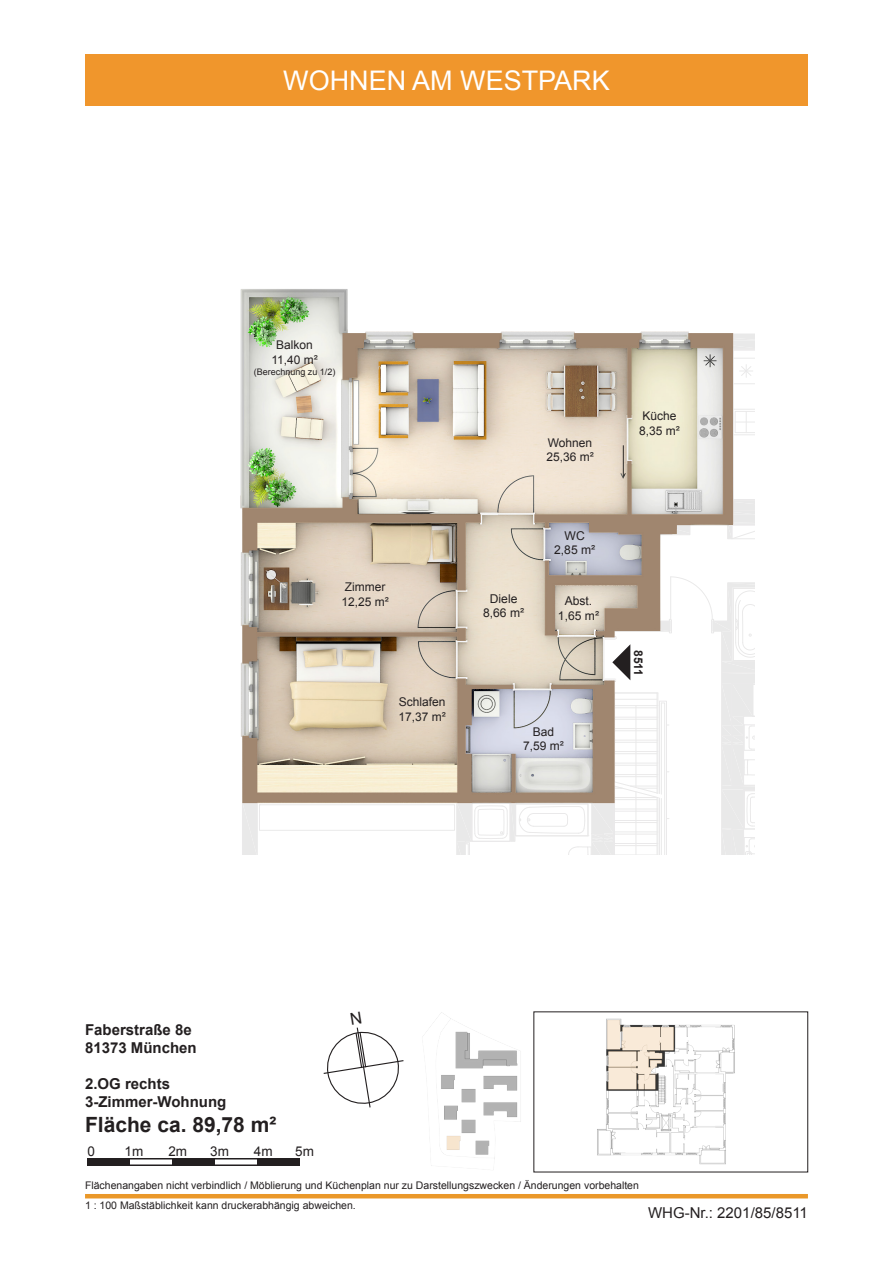
<style>
.page{position:relative;width:893px;height:1263px;background:#fff}
.page>*{position:absolute;margin:0;border:0;box-sizing:border-box;transform-origin:0 0}
.t1{font:27px "Arial";color:#fff}
.t2{font:700 21px "Arial";color:#231f20}
.t3{font:700 15px "Arial";color:#231f20}
.t4{font:15px "Arial";color:#231f20}
.t5{font:13.5px "Arial";color:#231f20}
.t6{font:12.15px "Arial";color:#231f20}
.t7{font:12px "Arial";color:#231f20}
.t8{font:700 12px "Arial";color:#231f20}
.t9{font:10.5px "Arial";color:#231f20}
.t10{font:9px "Arial";color:#231f20}
</style>
<div class="page">
<div style="left:87px;top:1158px;width:43px;height:8px;background:#231f20"></div>
<hr style="left:87px;top:1158px;width:213px;height:1px;background:#231f20">
<hr style="left:87px;top:1164px;width:213px;height:2px;background:#231f20">
<div style="left:172px;top:1158px;width:43px;height:8px;background:#231f20"></div>
<div style="left:257px;top:1158px;width:43px;height:8px;background:#231f20"></div>
<hr style="left:85px;top:1194px;width:723px;height:4px;background:#ea9829">
<div style="left:85px;top:55px;width:723px;height:51px;background:#f0962c"></div>
<img style="left:534px;top:1012px;width:274px;height:160px">
<img style="left:423px;top:1012px;width:98px;height:154px">
<svg style="left:240px;top:289px;width:515px;height:566px"></svg>
<svg style="left:323px;top:1027px;width:81px;height:81px"></svg>
<h1 class="t1" style="left:283px;top:63px;width:328px">WOHNEN AM WESTPARK</h1>
<p class="t7" style="left:276px;top:337px;width:38px">Balkon</p>
<p class="t7" style="left:271px;top:352px;width:48px">11,40 m²</p>
<p class="t10" style="left:254px;top:365px;width:83px">(Berechnung zu 1/2)</p>
<p class="t7" style="left:345px;top:579px;width:42px">Zimmer</p>
<p class="t7" style="left:341px;top:594px;width:49px">12,25 m²</p>
<p class="t7" style="left:399px;top:694px;width:48px">Schlafen</p>
<p class="t7" style="left:398px;top:708px;width:49px">17,37 m²</p>
<p class="t7" style="left:548px;top:435px;width:46px">Wohnen</p>
<p class="t7" style="left:546px;top:449px;width:49px">25,36 m²</p>
<p class="t6" style="left:490px;top:590px;width:29px">Diele</p>
<p class="t6" style="left:483px;top:605px;width:43px">8,66 m²</p>
<p class="t6" style="left:565px;top:528px;width:22px">WC</p>
<p class="t6" style="left:554px;top:542px;width:43px">2,85 m²</p>
<p class="t6" style="left:565px;top:593px;width:29px">Abst.</p>
<p class="t6" style="left:558px;top:607px;width:43px">1,65 m²</p>
<p class="t7" style="left:533px;top:724px;width:23px">Bad</p>
<p class="t7" style="left:523px;top:738px;width:42px">7,59 m²</p>
<p class="t7" style="left:643px;top:408px;width:36px">Küche</p>
<p class="t7" style="left:639px;top:423px;width:42px">8,35 m²</p>
<p class="t8" style="left:646px;top:650px;width:28px;rotate:90deg">8511</p>
<p class="t3" style="left:85px;top:1019px;width:108px">Faberstraße 8e</p>
<p class="t3" style="left:85px;top:1037px;width:113px">81373 München</p>
<p class="t3" style="left:85px;top:1073px;width:87px">2.OG rechts</p>
<p class="t3" style="left:85px;top:1091px;width:143px">3-Zimmer-Wohnung</p>
<p class="t2" style="left:85px;top:1110px;width:193px">Fläche ca. 89,78 m²</p>
<p class="t5" style="left:87px;top:1142px;width:9px">0</p>
<p class="t5" style="left:125px;top:1142px;width:20px">1m</p>
<p class="t5" style="left:168px;top:1142px;width:20px">2m</p>
<p class="t5" style="left:210px;top:1142px;width:20px">3m</p>
<p class="t5" style="left:254px;top:1142px;width:20px">4m</p>
<p class="t5" style="left:295px;top:1142px;width:20px">5m</p>
<p class="t9" style="left:85px;top:1179px;width:555px">Flächenangaben nicht verbindlich / Möblierung und Küchenplan nur zu Darstellungszwecken / Änderungen vorbehalten</p>
<p class="t9" style="left:85px;top:1198px;width:272px">1 : 100 Maßstäblichkeit kann druckerabhängig abweichen.</p>
<p class="t4" style="left:648px;top:1203px;width:161px">WHG-Nr.: 2201/85/8511</p>
</div>
